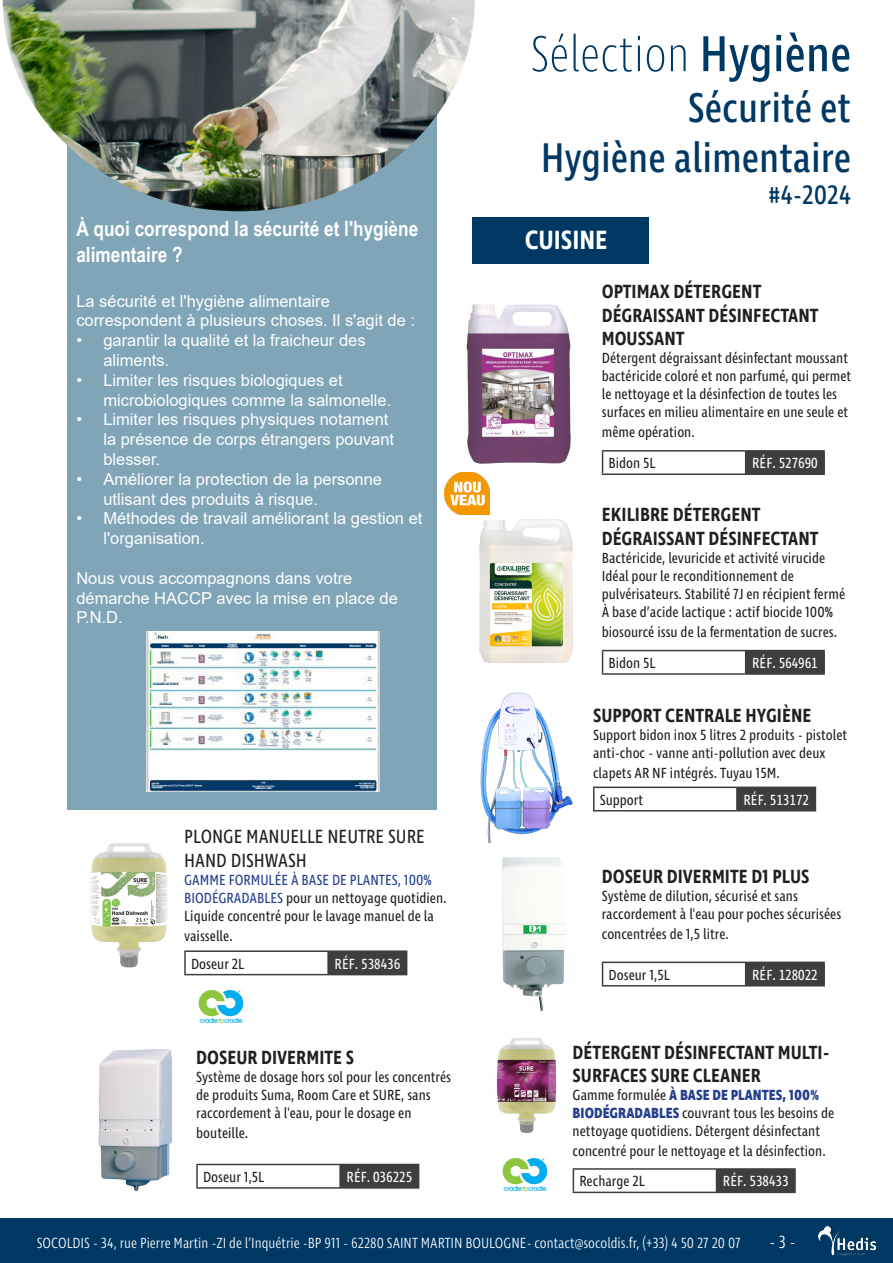
<style>
.page{position:relative;width:893px;height:1263px;background:#fff}
.page>*{position:absolute;margin:0;border:0;box-sizing:border-box;transform-origin:0 0}
.t1{font:200 51.45px "Ingra Cd";color:#003864}
.t2{font:42.45px "Ingra Cd";color:#003864}
.t3{font:27.3px "Ingra Cd";color:#003864}
.t4{font:600 27px "Ingra Cd";color:#fff}
.t5{font:700 21px/25.2px "Arial Narrow";color:#fff}
.t6{font:600 19.5px/23.4px "Ingra Cd";color:#231f20}
.t7{font:19.5px/23.4px "Ingra Cd";color:#231f20}
.t8{font:300 18px "Ingra Cd";color:#fff}
.t9{font:16.5px/19.8px "Arial";color:#fff}
.t10{font:15px/18px "Ingra Cd";color:#231f20}
.t11{font:300 15px "Ingra Cd";color:#fff}
.FAMILLE{font:15px "Ingra Cd";color:#fff}
.s1{color:#253f8e}
.s2{font-weight:400}
.s3{font-weight:700;color:#253f8e}
</style>
<div class="page">
<div style="left:0;top:1218px;width:893px;height:45px;background:#003864"></div>
<img style="left:818px;top:1226px;width:58px;height:29px">
<div style="left:67px;top:1px;width:369px;height:809px;background:#7fa5b7"></div>
<img style="left:3px;top:0;width:472px;height:211px">
<div style="left:746px;top:451px;width:78px;height:23px;background:#3e3e3f"></div>
<hr style="left:602px;top:450px;width:144px;height:2px;background:#3e3e3f">
<svg style="left:602px;top:452px;width:1px;height:21px"></svg>
<hr style="left:746px;top:450px;width:79px;height:2px;background:#3e3e3f">
<svg style="left:745px;top:452px;width:1px;height:21px"></svg>
<hr style="left:823px;top:452px;width:2px;height:21px;background:#3e3e3f">
<hr style="left:602px;top:473px;width:144px;height:2px;background:#3e3e3f">
<hr style="left:746px;top:473px;width:79px;height:2px;background:#3e3e3f">
<img style="left:466px;top:304px;width:105px;height:160px">
<div style="left:473px;top:217px;width:176px;height:47px;background:#003864"></div>
<div style="left:746px;top:962px;width:78px;height:24px;background:#3e3e3f"></div>
<hr style="left:602px;top:961px;width:144px;height:2px;background:#3e3e3f">
<svg style="left:602px;top:963px;width:1px;height:22px"></svg>
<hr style="left:746px;top:961px;width:79px;height:2px;background:#3e3e3f">
<svg style="left:745px;top:963px;width:1px;height:22px"></svg>
<hr style="left:823px;top:963px;width:2px;height:22px;background:#3e3e3f">
<hr style="left:602px;top:985px;width:144px;height:1px;background:#3e3e3f">
<hr style="left:746px;top:985px;width:79px;height:1px;background:#3e3e3f">
<img style="left:98px;top:1049px;width:108px;height:142px">
<div style="left:340px;top:1164px;width:79px;height:24px;background:#3e3e3f"></div>
<hr style="left:196px;top:1164px;width:144px;height:1px;background:#3e3e3f">
<hr style="left:196px;top:1165px;width:2px;height:22px;background:#3e3e3f">
<hr style="left:339px;top:1165px;width:2px;height:22px;background:#3e3e3f">
<hr style="left:196px;top:1187px;width:144px;height:2px;background:#3e3e3f">
<hr style="left:340px;top:1187px;width:79px;height:2px;background:#3e3e3f">
<img style="left:480px;top:692px;width:92px;height:150px">
<div style="left:737px;top:787px;width:78px;height:24px;background:#3e3e3f"></div>
<hr style="left:593px;top:786px;width:144px;height:2px;background:#3e3e3f">
<svg style="left:593px;top:788px;width:1px;height:22px"></svg>
<hr style="left:737px;top:786px;width:79px;height:2px;background:#3e3e3f">
<hr style="left:736px;top:788px;width:2px;height:22px;background:#3e3e3f">
<svg style="left:815px;top:788px;width:1px;height:22px"></svg>
<hr style="left:593px;top:810px;width:144px;height:1px;background:#3e3e3f">
<hr style="left:737px;top:810px;width:79px;height:1px;background:#3e3e3f">
<img style="left:502px;top:857px;width:64px;height:157px">
<img style="left:496px;top:1038px;width:61px;height:95px">
<div style="left:716px;top:1169px;width:79px;height:23px;background:#3e3e3f"></div>
<hr style="left:573px;top:1168px;width:143px;height:2px;background:#3e3e3f">
<svg style="left:573px;top:1170px;width:1px;height:21px"></svg>
<hr style="left:716px;top:1168px;width:80px;height:2px;background:#3e3e3f">
<hr style="left:794px;top:1170px;width:2px;height:21px;background:#3e3e3f">
<hr style="left:573px;top:1191px;width:143px;height:2px;background:#3e3e3f">
<hr style="left:716px;top:1191px;width:80px;height:2px;background:#3e3e3f">
<img style="left:502px;top:1158px;width:45px;height:33px">
<img style="left:480px;top:519px;width:92px;height:143px">
<div style="left:746px;top:650px;width:78px;height:24px;background:#3e3e3f"></div>
<hr style="left:602px;top:650px;width:144px;height:1px;background:#3e3e3f">
<svg style="left:602px;top:651px;width:1px;height:22px"></svg>
<hr style="left:746px;top:650px;width:79px;height:1px;background:#3e3e3f">
<svg style="left:745px;top:651px;width:1px;height:22px"></svg>
<hr style="left:823px;top:651px;width:2px;height:22px;background:#3e3e3f">
<hr style="left:602px;top:673px;width:144px;height:2px;background:#3e3e3f">
<hr style="left:746px;top:673px;width:79px;height:2px;background:#3e3e3f">
<img style="left:90px;top:843px;width:119px;height:133px">
<div style="left:328px;top:951px;width:79px;height:23px;background:#3e3e3f"></div>
<hr style="left:184px;top:950px;width:144px;height:2px;background:#3e3e3f">
<hr style="left:184px;top:952px;width:2px;height:22px;background:#3e3e3f">
<hr style="left:328px;top:950px;width:79px;height:2px;background:#3e3e3f">
<hr style="left:327px;top:952px;width:2px;height:22px;background:#3e3e3f">
<hr style="left:184px;top:974px;width:144px;height:1px;background:#3e3e3f">
<hr style="left:328px;top:974px;width:79px;height:1px;background:#3e3e3f">
<img style="left:199px;top:990px;width:44px;height:33px">
<img style="left:146px;top:631px;width:233px;height:160px">
<img style="left:445px;top:472px;width:44px;height:43px">
<p class="t5" style="left:76px;top:215px;width:343px">À quoi correspond la sécurité et l'hygiène alimentaire ?</p>
<p class="t9" style="left:76px;top:291px;width:340px">La sécurité et l'hygiène alimentaire correspondent à plusieurs choses. Il s'agit de :</p>
<p class="t9" style="left:103px;top:330px;width:264px;text-indent:-27px">• garantir la qualité et la fraicheur des aliments.</p>
<p class="t9" style="left:103px;top:370px;width:289px;text-indent:-27px">• Limiter les risques biologiques et microbiologiques comme la salmonelle.</p>
<p class="t9" style="left:103px;top:410px;width:292px;text-indent:-27px">• Limiter les risques physiques notament la présence de corps étrangers pouvant blesser.</p>
<p class="t9" style="left:103px;top:469px;width:280px;text-indent:-27px">• Améliorer la protection de la personne utlisant des produits à risque.</p>
<p class="t9" style="left:103px;top:509px;width:321px;text-indent:-27px">• Méthodes de travail améliorant la gestion et l'organisation.</p>
<p class="t9" style="left:76px;top:568px;width:323px">Nous vous accompagnons dans votre démarche HACCP avec la mise en place de<br>P.N.D.</p>
<p class="t7" style="left:184px;top:826px;width:242px">PLONGE MANUELLE NEUTRE SURE<br>HAND DISHWASH</p>
<p class="t10" style="left:184px;top:871px;width:264px"><span class="s1">GAMME FORMULÉE À BASE DE PLANTES, 100%<br>BIODÉGRADABLES</span> pour un nettoyage quotidien.<br>Liquide concentré pour le lavage manuel de la</p>
<p class="t10" style="left:184px;top:927px;width:50px">vaisselle.</p>
<p class="t10" style="left:191px;top:955px;width:55px">Doseur 2L</p>
<p class="FAMILLE" style="left:335px;top:954px;width:67px">RÉF. 538436</p>
<p class="t6" style="left:196px;top:1046px;width:159px">DOSEUR DIVERMITE S</p>
<p class="t10" style="left:196px;top:1068px;width:256px">Système de dosage hors sol pour les concentrés de produits Suma, Room Care et SURE, sans raccordement à l'eau, pour le dosage en</p>
<p class="t10" style="left:196px;top:1124px;width:54px">bouteille.</p>
<p class="t10" style="left:203px;top:1168px;width:63px">Doseur 1,5L</p>
<p class="FAMILLE" style="left:347px;top:1167px;width:67px">RÉF. 036225</p>
<p class="t1" style="left:530px;top:22px;width:322px">Sélection <span class="s2">Hygiène</span></p>
<p class="t2" style="left:688px;top:81px;width:165px">Sécurité et</p>
<p class="t2" style="left:541px;top:131px;width:312px">Hygiène alimentaire</p>
<p class="t3" style="left:769px;top:178px;width:84px">#4-2024</p>
<p class="t4" style="left:525px;top:223px;width:85px">CUISINE</p>
<p class="t6" style="left:602px;top:281px;width:218px">OPTIMAX DÉTERGENT<br>DÉGRAISSANT DÉSINFECTANT<br>MOUSSANT</p>
<p class="t10" style="left:602px;top:350px;width:251px">Détergent dégraissant désinfectant moussant bactéricide coloré et non parfumé, qui permet le nettoyage et la désinfection de toutes les surfaces en milieu alimentaire en une seule et</p>
<p class="t10" style="left:602px;top:424px;width:94px">même opération.</p>
<p class="t10" style="left:609px;top:455px;width:49px">Bidon 5L</p>
<p class="FAMILLE" style="left:752px;top:454px;width:67px">RÉF. 527690</p>
<p class="t6" style="left:602px;top:504px;width:218px">EKILIBRE DÉTERGENT<br>DÉGRAISSANT DÉSINFECTANT</p>
<p class="t10" style="left:602px;top:549px;width:225px">Bactéricide, levuricide et activité virucide</p>
<p class="t10" style="left:602px;top:567px;width:245px">Idéal pour le reconditionnement de pulvérisateurs. Stabilité 7J en récipient fermé</p>
<p class="t10" style="left:602px;top:602px;width:237px;line-height:19.8px">À base d’acide lactique : actif biocide 100% biosourcé issu de la fermentation de sucres.</p>
<p class="t10" style="left:609px;top:655px;width:49px">Bidon 5L</p>
<p class="FAMILLE" style="left:752px;top:654px;width:67px">RÉF. 564961</p>
<p class="t6" style="left:593px;top:705px;width:220px">SUPPORT CENTRALE HYGIÈNE</p>
<p class="t10" style="left:593px;top:727px;width:256px">Support bidon inox 5 litres 2 produits - pistolet anti-choc - vanne anti-pollution avec deux</p>
<p class="t10" style="left:593px;top:765px;width:188px">clapets AR NF intégrés. Tuyau 15M.</p>
<p class="t10" style="left:600px;top:791px;width:45px">Support</p>
<p class="FAMILLE" style="left:743px;top:790px;width:67px">RÉF. 513172</p>
<p class="t6" style="left:602px;top:865px;width:209px">DOSEUR DIVERMITE D1 PLUS</p>
<p class="t10" style="left:602px;top:887px;width:241px">Système de dilution, sécurisé et sans raccordement à l'eau pour poches sécurisées</p>
<p class="t10" style="left:602px;top:925px;width:129px">concentrées de 1,5 litre.</p>
<p class="t10" style="left:609px;top:966px;width:63px">Doseur 1,5L</p>
<p class="FAMILLE" style="left:752px;top:965px;width:67px">RÉF. 128022</p>
<p class="t6" style="left:573px;top:1041px;width:258px">DÉTERGENT DÉSINFECTANT MULTI-<br>SURFACES SURE CLEANER</p>
<p class="t10" style="left:573px;top:1087px;width:263px">Gamme formulée <span class="s3">À BASE DE PLANTES, 100%<br>BIODÉGRADABLES</span> couvrant tous les besoins de nettoyage quotidiens. Détergent désinfectant</p>
<p class="t10" style="left:573px;top:1143px;width:255px">concentré pour le nettoyage et la désinfection.</p>
<p class="t10" style="left:579px;top:1173px;width:67px">Recharge 2L</p>
<p class="FAMILLE" style="left:723px;top:1172px;width:67px">RÉF. 538433</p>
<p class="t11" style="left:37px;top:1233px;width:706px">SOCOLDIS - 34, rue Pierre Martin -ZI de l’Inquétrie -BP 911 - 62280 SAINT MARTIN BOULOGNE- contact@socoldis.fr, (+33) 4 50 27 20 07</p>
<p class="t8" style="left:769px;top:1230px;width:28px">- 3 -</p>
</div>
